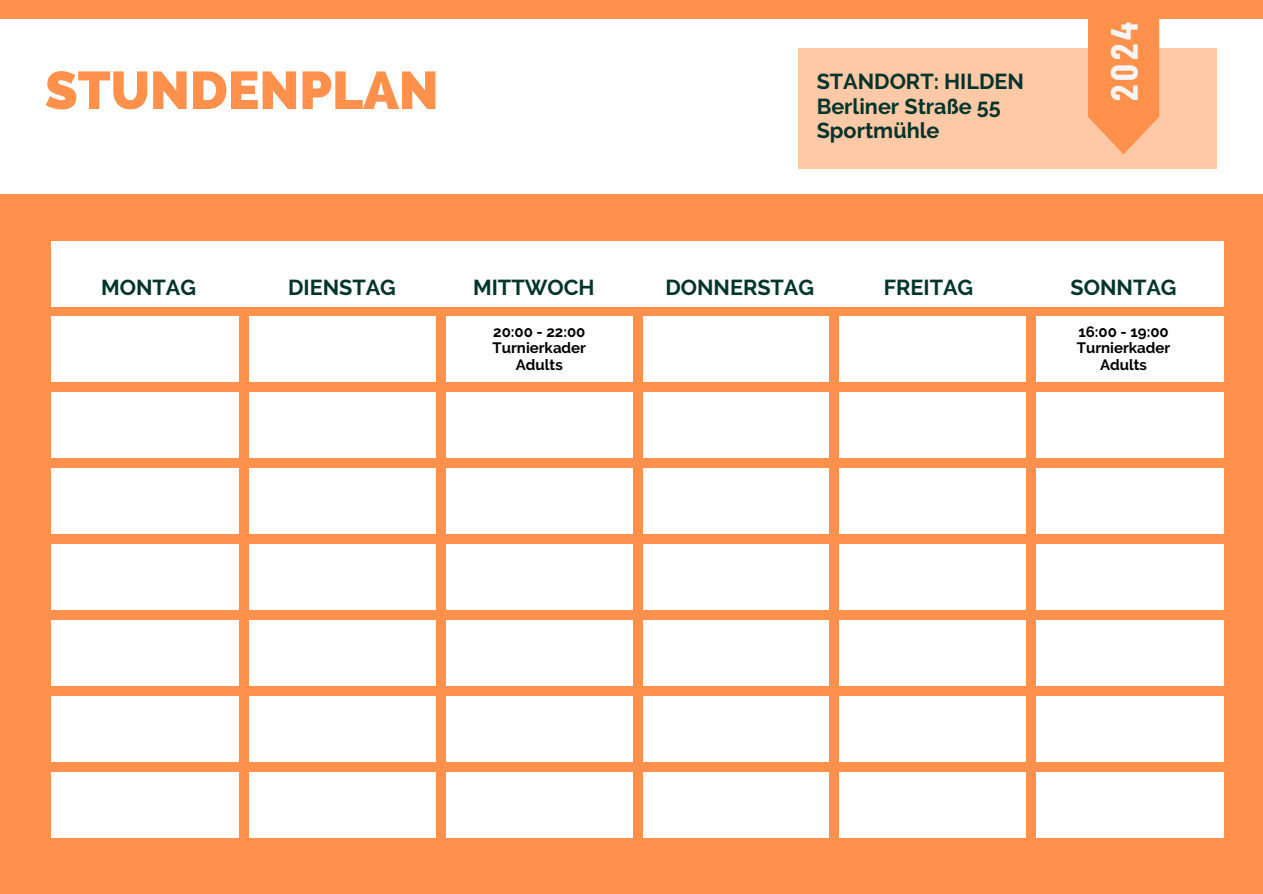
<style>
.page{position:relative;width:1263px;height:894px;background:#fff}
.page>*{position:absolute;margin:0;border:0;box-sizing:border-box;transform-origin:0 0}
.t1{font:800 52.95px "Raleway";color:#ff914d}
.t2{font:700 36.9px "Barlow Condensed";color:#f5f5f5}
.t3{font:700 21.6px/24.8px "Raleway";color:#02342b}
.t4{font:700 15px "Raleway";color:#000}
</style>
<div class="page">
<div style="left:0;top:0;width:1263px;height:893px;background:#ff914d"></div>
<div style="left:0;top:20px;width:1263px;height:174px;background:#fff"></div>
<div style="left:51px;top:241px;width:1173px;height:65px;background:#fff"></div>
<div style="left:51px;top:317px;width:1173px;height:65px;background:#fff"></div>
<div style="left:51px;top:392px;width:1173px;height:66px;background:#fff"></div>
<div style="left:51px;top:468px;width:1173px;height:66px;background:#fff"></div>
<div style="left:51px;top:544px;width:1173px;height:66px;background:#fff"></div>
<div style="left:51px;top:620px;width:1173px;height:65px;background:#fff"></div>
<div style="left:51px;top:696px;width:1173px;height:65px;background:#fff"></div>
<div style="left:51px;top:772px;width:1173px;height:65px;background:#fff"></div>
<div style="left:799px;top:48px;width:418px;height:120px;background:#ffc8a6"></div>
<div style="left:240px;top:308px;width:9px;height:529px;background:#ff914d"></div>
<div style="left:436px;top:308px;width:9px;height:529px;background:#ff914d"></div>
<div style="left:633px;top:308px;width:9px;height:529px;background:#ff914d"></div>
<div style="left:830px;top:308px;width:9px;height:529px;background:#ff914d"></div>
<div style="left:1026px;top:308px;width:9px;height:529px;background:#ff914d"></div>
<div style="left:1088px;top:0;width:71px;height:154px;background:#ff914d"></div>
<h2 class="t1" style="left:45px;top:59px;width:395px">STUNDENPLAN</h2>
<h3 class="t3" style="left:817px;top:69px;width:209px">STANDORT: HILDEN<br>Berliner Straße 55<br>Sportmühle</h3>
<h3 class="t2" style="left:1101px;top:101px;width:81px;rotate:-90deg">2024</h3>
<h3 class="t3" style="left:101px;top:274px;width:96px">MONTAG</h3>
<h1 class="t3" style="left:288px;top:274px;width:109px">DIENSTAG</h1>
<h4 class="t3" style="left:473px;top:274px;width:123px">MITTWOCH</h4>
<h3 class="t3" style="left:665px;top:274px;width:150px">DONNERSTAG</h3>
<h3 class="t3" style="left:884px;top:274px;width:91px">FREITAG</h3>
<h3 class="t3" style="left:1070px;top:274px;width:107px">SONNTAG</h3>
<p class="t4" style="left:493px;top:322px;width:94px">20:00 - 22:00</p>
<p class="t4" style="left:493px;top:339px;width:95px">Turnierkader</p>
<p class="t4" style="left:516px;top:356px;width:48px">Adults</p>
<p class="t4" style="left:1078px;top:322px;width:92px">16:00 - 19:00</p>
<p class="t4" style="left:1077px;top:339px;width:95px">Turnierkader</p>
<p class="t4" style="left:1100px;top:356px;width:48px">Adults</p>
</div>
